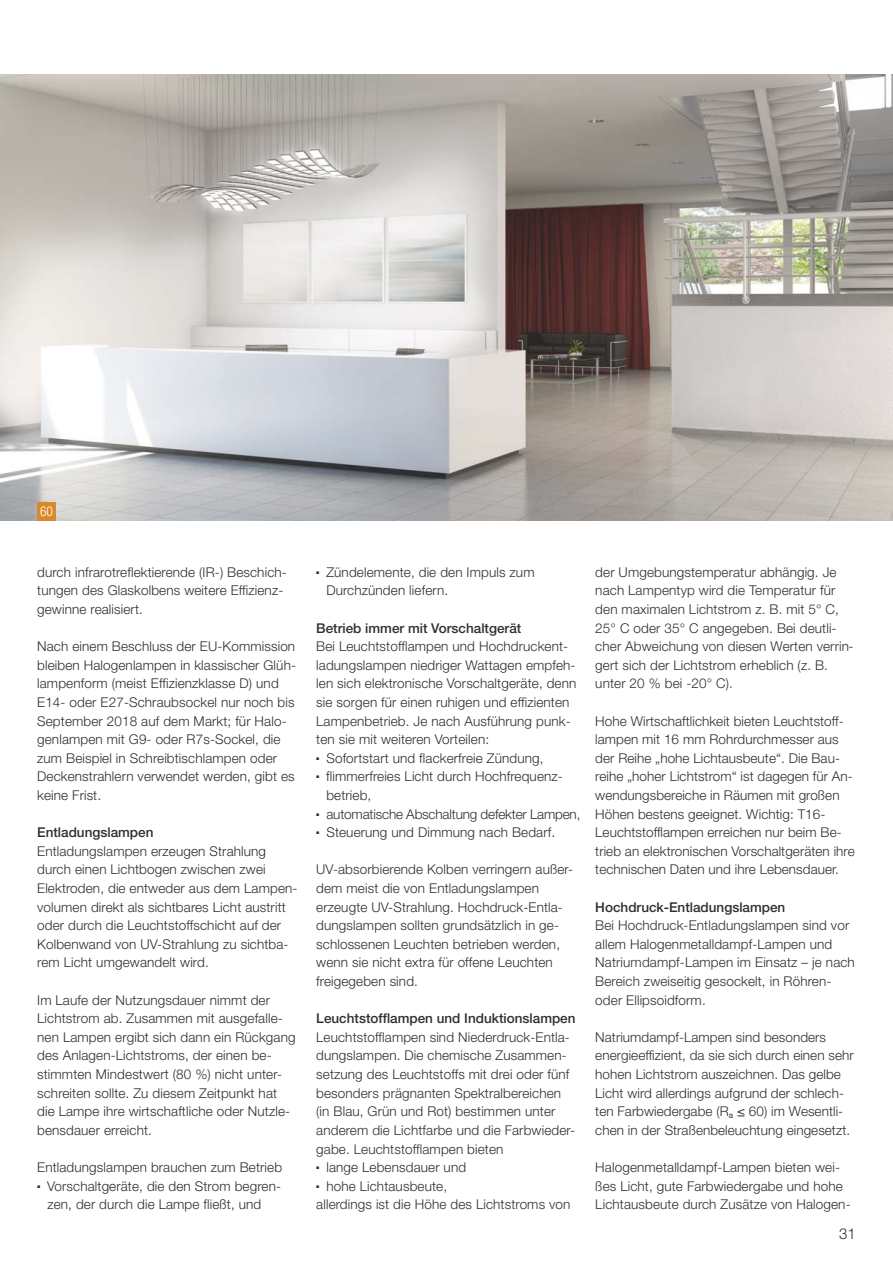
<style>
.page{position:relative;width:893px;height:1263px;background:#fff}
.page>*{position:absolute;margin:0;border:0;box-sizing:border-box;transform-origin:0 0}
.t1{font:300 15px "Helvetica Neue LT Pro";color:#2f2f2e}
.t2{font:300 13.5px/18.6px "Helvetica Neue LT Pro";letter-spacing:.01em;color:#2f2f2e}
.t3{font:500 13.5px "Helvetica Neue LT Pro";color:#2f2f2e}
.t4{font:300 13.5px "Helvetica Neue LT Pro";letter-spacing:-.01em;color:#2f2f2e}
.t5{font:300 condensed 13.5px "Helvetica Neue LT Pro";color:#fff}
</style>
<div class="page">
<img style="left:0;top:74px;width:893px;height:447px">
<div style="left:37px;top:502px;width:19px;height:19px;background:#d9882b"></div>
<p class="t5" style="left:40px;top:506px;width:14px">60</p>
<p class="t2" style="left:37px;top:564px;width:251px">durch infrarotreflektierende (IR-) Beschich&shy;tungen des Glaskolbens weitere Effizienz&shy;gewinne realisiert.</p>
<p class="t2" style="left:37px;top:638px;width:260px">Nach einem Beschluss der EU-Kommission bleiben Halogenlampen in klassischer Glüh&shy;lampenform (meist Effizienzklasse D) und E14- oder E27-Schraubsockel nur noch bis September 2018 auf dem Markt; für Halo&shy;genlampen mit G9- oder R7s-Sockel, die zum Beispiel in Schreibtischlampen oder Deckenstrahlern verwendet werden, gibt es keine Frist.</p>
<p class="t3" style="left:37px;top:827px;width:118px">Entladungslampen</p>
<p class="t2" style="left:37px;top:843px;width:262px">Entladungslampen erzeugen Strahlung durch einen Lichtbogen zwischen zwei Elektroden, die entweder aus dem Lampen&shy;volumen direkt als sichtbares Licht austritt oder durch die Leuchtstoffschicht auf der Kolbenwand von UV-Strahlung zu sichtba&shy;rem Licht umgewandelt wird.</p>
<p class="t2" style="left:37px;top:992px;width:260px">Im Laufe der Nutzungsdauer nimmt der Lichtstrom ab. Zusammen mit ausgefalle&shy;nen Lampen ergibt sich dann ein Rückgang des Anlagen-Lichtstroms, der einen be&shy;stimmten Mindestwert (80 %) nicht unter&shy;schreiten sollte. Zu diesem Zeitpunkt hat die Lampe ihre wirtschaftliche oder Nutzle&shy;bensdauer erreicht.</p>
<p class="t2" style="left:47px;top:1159px;width:236px;text-align:justify;text-indent:-10px">Entladungslampen brauchen zum Betrieb Vorschaltgeräte, die den Strom begren&shy;zen, der durch die Lampe fließt, und</p>
<p class="t2" style="left:326px;top:564px;width:210px">Zündelemente, die den Impuls zum<br>Durchzünden liefern.</p>
<p class="t3" style="left:316px;top:623px;width:207px">Betrieb immer mit Vorschaltgerät</p>
<p class="t2" style="left:316px;top:638px;width:253px">Bei Leuchtstofflampen und Hochdruckent-</p>
<p class="t2" style="left:316px;top:657px;width:261px">ladungslampen niedriger Wattagen empfeh-</p>
<p class="t2" style="left:316px;top:676px;width:262px">len sich elektronische Vorschaltgeräte, denn</p>
<p class="t2" style="left:316px;top:694px;width:255px">sie sorgen für einen ruhigen und effizienten</p>
<p class="t2" style="left:316px;top:713px;width:256px">Lampenbetrieb. Je nach Ausführung punk-</p>
<p class="t2" style="left:316px;top:731px;width:174px">ten sie mit weiteren Vorteilen:</p>
<p class="t2" style="left:326px;top:750px;width:219px">Sofortstart und flackerfreie Zündung,</p>
<p class="t2" style="left:326px;top:769px;width:238px">flimmerfreies Licht durch Hochfrequenz-</p>
<p class="t2" style="left:326px;top:787px;width:46px">betrieb,</p>
<p class="t4" style="left:326px;top:809px;width:256px">automatische Abschaltung defekter Lampen,</p>
<p class="t2" style="left:326px;top:824px;width:230px">Steuerung und Dimmung nach Bedarf.</p>
<p class="t2" style="left:316px;top:862px;width:258px">UV-absorbierende Kolben verringern außer&shy;dem meist die von Entladungslampen erzeugte UV-Strahlung. Hochdruck-Entla&shy;dungslampen sollten grundsätzlich in ge&shy;schlossenen Leuchten betrieben werden, wenn sie nicht extra für offene Leuchten freigegeben sind.</p>
<p class="t3" style="left:316px;top:1014px;width:261px">Leuchtstofflampen und Induktionslampen</p>
<p class="t2" style="left:316px;top:1029px;width:255px">Leuchtstofflampen sind Niederdruck-Entla-</p>
<p class="t2" style="left:316px;top:1048px;width:252px">dungslampen. Die chemische Zusammen-</p>
<p class="t2" style="left:316px;top:1066px;width:255px">setzung des Leuchtstoffs mit drei oder fünf</p>
<p class="t2" style="left:316px;top:1085px;width:246px">besonders prägnanten Spektralbereichen</p>
<p class="t2" style="left:316px;top:1103px;width:241px">(in Blau, Grün und Rot) bestimmen unter</p>
<p class="t2" style="left:316px;top:1122px;width:260px">anderem die Lichtfarbe und die Farbwieder-</p>
<p class="t2" style="left:316px;top:1141px;width:189px">gabe. Leuchtstofflampen bieten</p>
<p class="t2" style="left:326px;top:1159px;width:141px">lange Lebensdauer und</p>
<p class="t2" style="left:326px;top:1178px;width:122px">hohe Lichtausbeute,</p>
<p class="t2" style="left:316px;top:1196px;width:256px">allerdings ist die Höhe des Lichtstroms von</p>
<p class="t2" style="left:595px;top:564px;width:259px">der Umgebungstemperatur abhängig. Je nach Lampentyp wird die Temperatur für den maximalen Lichtstrom z. B. mit 5° C, 25° C oder 35° C angegeben. Bei deutli&shy;cher Abweichung von diesen Werten verrin&shy;gert sich der Lichtstrom erheblich (z. B. unter 20 % bei -20° C).</p>
<p class="t2" style="left:595px;top:713px;width:261px">Hohe Wirtschaftlichkeit bieten Leuchtstoff&shy;lampen mit 16 mm Rohrdurchmesser aus der Reihe „hohe Lichtausbeute“. Die Bau&shy;reihe „hoher Lichtstrom“ ist dagegen für An&shy;wendungsbereiche in Räumen mit großen Höhen bestens geeignet. Wichtig: T16- Leuchtstofflampen erreichen nur beim Be&shy;trieb an elektronischen Vorschaltgeräten ihre technischen Daten und ihre Lebensdauer.</p>
<p class="t3" style="left:595px;top:902px;width:192px">Hochdruck-Entladungslampen</p>
<p class="t2" style="left:595px;top:917px;width:261px">Bei Hochdruck-Entladungslampen sind vor allem Halogenmetalldampf-Lampen und Natriumdampf-Lampen im Einsatz – je nach Bereich zweiseitig gesockelt, in Röhren&shy;oder Ellipsoidform.</p>
<p class="t2" style="left:595px;top:1029px;width:260px">Natriumdampf-Lampen sind besonders energieeffizient, da sie sich durch einen sehr hohen Lichtstrom auszeichnen. Das gelbe Licht wird allerdings aufgrund der schlech&shy;ten Farbwiedergabe (R<sub>a</sub> ≤ 60) im Wesentli&shy;chen in der Straßenbeleuchtung eingesetzt.</p>
<p class="t2" style="left:595px;top:1159px;width:257px">Halogenmetalldampf-Lampen bieten wei&shy;ßes Licht, gute Farbwiedergabe und hohe<br>Lichtausbeute durch Zusätze von Halogen-</p>
<p class="t1" style="left:839px;top:1228px;width:18px">31</p>
</div>
